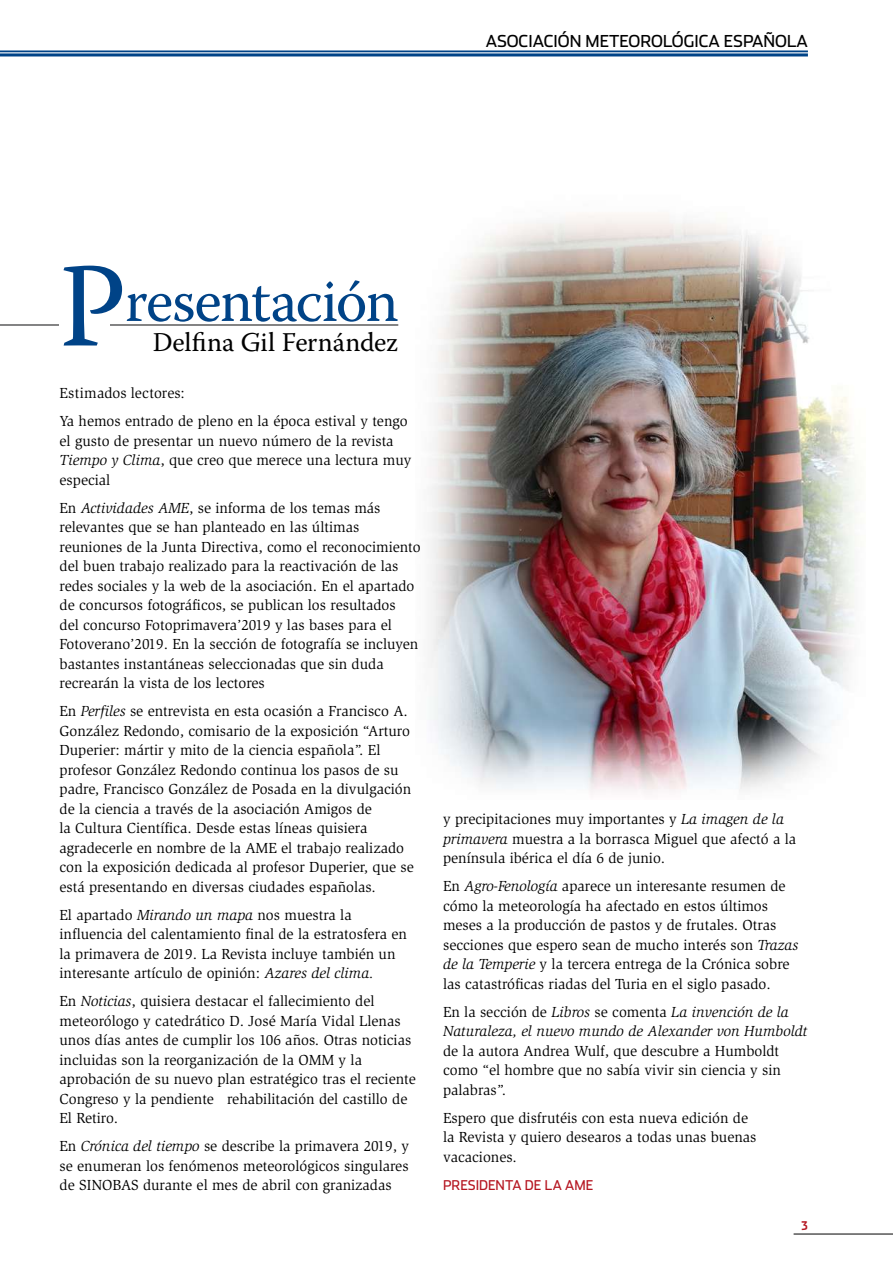
<style>
.page{position:relative;width:893px;height:1263px;background:#fff}
.page>*{position:absolute;margin:0;border:0;box-sizing:border-box;transform-origin:0 0}
.t1{font:120px "Warnock Pro";color:#004387}
.t2{font:60px "Warnock Pro";letter-spacing:-.03em;color:#004387}
.t3{font:27px "Warnock Pro";letter-spacing:-.005em;color:#000}
.t4{font:16.5px "Stainless";color:#000}
.t5{font:15px/19.5px "Slimbach Std";color:#000}
.t6{font:italic 15px/19.5px "Slimbach Std";color:#000}
.t7{font:13.5px "Stainless";letter-spacing:.005em;color:#b51621}
.t8{font:700 12px "Stainless Cond";color:#b51621}
.s1{font-style:italic}
.s2{font-style:normal}
</style>
<div class="page">
<hr style="left:794px;top:1234px;width:99px;height:1px;background:#000">
<svg style="left:0;top:50px;width:808px;height:6px;fill:#004387"></svg>
<hr style="left:0;top:52px;width:808px;height:1px;background:#fff">
<img style="left:430px;top:214px;width:430px;height:579px">
<hr style="left:0;top:325px;width:398px;height:1px;background:#0a0a0b">
<div style="left:60px;top:313px;width:50px;height:27px;background:#fff"></div>
<p class="t4" style="left:486px;top:31px;width:11px">ASOCIACIÓN</p>
<p class="t4" style="left:586px;top:31px;width:26px">METEOROLÓGICA</p>
<p class="t4" style="left:724px;top:31px;width:12px">ESPAÑOLA</p>
<h1 class="t1" style="left:58px;top:234px;width:70px">P</h1>
<h2 class="t2" style="left:125px;top:265px;width:275px">resentación</h2>
<h3 class="t3" style="left:153px;top:326px;width:247px">Delfina Gil Fernández</h3>
<p class="t5" style="left:60px;top:379px;width:350px;line-height:28px">Estimados lectores:<br>Ya hemos entrado de pleno en la época estival y tengo</p>
<p class="t5" style="left:60px;top:431px;width:353px">el gusto de presentar un nuevo número de la revista<br><span class="s1">Tiempo y Clima</span>, que creo que merece una lectura muy especial</p>
<p class="t5" style="left:60px;top:498px;width:363px">En <span class="s1">Actividades AME</span>, se informa de los temas más relevantes que se han planteado en las últimas reuniones de la Junta Directiva, como el reconocimiento del buen trabajo realizado para la reactivación de las redes sociales y la web de la asociación. En el apartado de concursos fotográficos, se publican los resultados<br>del concurso Fotoprimavera’2019 y las bases para el Fotoverano’2019. En la sección de fotografía se incluyen bastantes instantáneas seleccionadas que sin duda recrearán la vista de los lectores</p>
<p class="t5" style="left:60px;top:702px;width:356px">En <span class="s1">Perfiles</span> se entrevista en esta ocasión a Francisco A.<br>González Redondo, comisario de la exposición “Arturo Duperier: mártir y mito de la ciencia española”. El profesor González Redondo continua los pasos de su padre, Francisco González de Posada en la divulgación de la ciencia a través de la asociación Amigos de<br>la Cultura Científica. Desde estas líneas quisiera agradecerle en nombre de la AME el trabajo realizado con la exposición dedicada al profesor Duperier, que se está presentando en diversas ciudades españolas.</p>
<p class="t5" style="left:60px;top:905px;width:349px">El apartado <span class="s1">Mirando un mapa</span> nos muestra la influencia del calentamiento final de la estratosfera en la primavera de 2019. La Revista incluye también un interesante artículo de opinión: <span class="s1">Azares del clima.</span></p>
<p class="t5" style="left:60px;top:992px;width:358px">En <span class="s1">Noticias</span>, quisiera destacar el fallecimiento del meteorólogo y catedrático D. José María Vidal Llenas unos días antes de cumplir los 106 años. Otras noticias incluidas son la reorganización de la OMM y la aprobación de su nuevo plan estratégico tras el reciente Congreso y la pendiente rehabilitación del castillo de El Retiro.</p>
<p class="t5" style="left:60px;top:1137px;width:351px;text-align:justify">En <span class="s1">Crónica del tiempo</span> se describe la primavera 2019, y se enumeran los fenómenos meteorológicos singulares de SINOBAS durante el mes de abril con granizadas</p>
<p class="t5" style="left:443px;top:809px;width:354px">y precipitaciones muy importantes y <span class="s1">La imagen de la primavera</span> muestra a la borrasca Miguel que afectó a la península ibérica el día 6 de junio.</p>
<p class="t5" style="left:443px;top:876px;width:357px">En <span class="s1">Agro-Fenología</span> aparece un interesante resumen de cómo la meteorología ha afectado en estos últimos meses a la producción de pastos y de frutales. Otras secciones que espero sean de mucho interés son <span class="s1">Trazas de la Temperie</span> y la tercera entrega de la Crónica sobre las catastróficas riadas del Turia en el siglo pasado.</p>
<p class="t6" style="left:443px;top:1002px;width:366px"><span class="s2">En la sección de</span> Libros <span class="s2">se comenta</span> La invención de la<br>Naturaleza, el nuevo mundo de Alexander von Humboldt</p>
<p class="t5" style="left:443px;top:1041px;width:339px;text-align:justify">de la autora Andrea Wulf, que descubre a Humboldt como “el hombre que no sabía vivir sin ciencia y sin palabras”.</p>
<p class="t5" style="left:443px;top:1108px;width:315px">Espero que disfrutéis con esta nueva edición de la Revista y quiero desearos a todas unas buenas vacaciones.</p>
<p class="t7" style="left:443px;top:1177px;width:150px">PresidentA de la AME</p>
<p class="t8" style="left:801px;top:1218px;width:8px">3</p>
</div>
